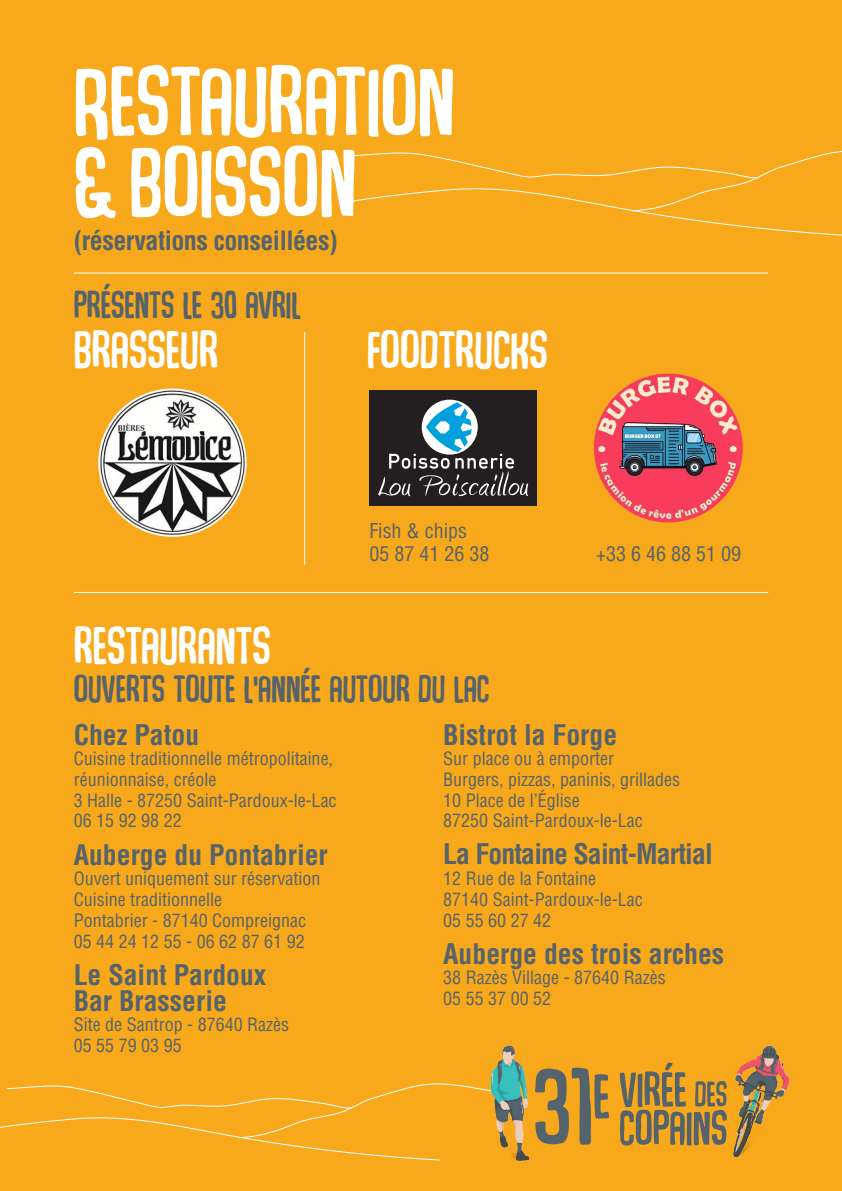
<style>
.page{position:relative;width:842px;height:1191px;background:#f8a81b}
.page>*{position:absolute;margin:0;border:0;box-sizing:border-box;transform-origin:0 0}
.t1{font:67px/81px "Hogfish DEMO";color:#fff}
.t2{font:36px "Hogfish DEMO";color:#fff}
.t3{font:700 condensed 27.7px "Helvetica";color:#55636c}
.t4{font:700 condensed 27.7px "Helvetica";letter-spacing:-.03em;color:#55636c}
.t5{font:26px "Hogfish DEMO";color:#55636c}
.t6{font:700 condensed 26px "Helvetica";letter-spacing:-.02em;color:#55636c}
.t7{font:condensed 20px "Helvetica";color:#55636c}
.t8{font:condensed 18px/20.7px "Helvetica";color:#55636c}
</style>
<div class="page">
<svg style="left:345px;top:150px;width:497px;height:86px"></svg>
<svg style="left:620px;top:1062px;width:105px;height:83px"></svg>
<div style="left:369px;top:390px;width:168px;height:116px;background:#231f20"></div>
<svg style="left:378px;top:402px;width:150px;height:94px"></svg>
<img style="left:594px;top:373px;width:149px;height:149px;border-radius:74px">
<hr style="left:74px;top:592px;width:694px;height:1px;background:#fff">
<hr style="left:74px;top:272px;width:694px;height:1px;background:#fff">
<hr style="left:304px;top:332px;width:1px;height:232px;background:#fff">
<svg style="left:535px;top:1067px;width:74px;height:77px"></svg>
<img style="left:98px;top:388px;width:149px;height:149px;border-radius:74px">
<img style="left:725px;top:1045px;width:65px;height:113px">
<svg style="left:0;top:1083px;width:485px;height:77px"></svg>
<img style="left:485px;top:1045px;width:45px;height:115px">
<p class="t1" style="left:74px;top:72px;width:383px">RESTAURATION &amp; BOISSON</p>
<p class="t6" style="left:74px;top:225px;width:265px">(réservations conseillées)</p>
<p class="t5" style="left:74px;top:294px;width:228px">PRÉSENTS LE 30 AVRIL</p>
<p class="t2" style="left:74px;top:334px;width:146px">BRASSEUR</p>
<p class="t2" style="left:367px;top:334px;width:182px">FOODTRUCKS</p>
<p class="t7" style="left:369px;top:518px;width:99px">Fish &amp; chips</p>
<p class="t7" style="left:369px;top:541px;width:121px">05 87 41 26 38</p>
<p class="t7" style="left:596px;top:541px;width:146px">+33 6 46 88 51 09</p>
<p class="t2" style="left:74px;top:630px;width:199px">RESTAURANTS</p>
<p class="t5" style="left:74px;top:677px;width:417px">OUVERTS TOUTE L’ANNÉE AUTOUR DU LAC</p>
<p class="t3" style="left:74px;top:717px;width:127px">Chez Patou</p>
<p class="t8" style="left:74px;top:748px;width:261px">Cuisine traditionnelle métropolitaine, réunionnaise, créole</p>
<p class="t8" style="left:74px;top:789px;width:264px">3 Halle - 87250 Saint-Pardoux-le-Lac</p>
<p class="t8" style="left:74px;top:810px;width:110px">06 15 92 98 22</p>
<p class="t3" style="left:74px;top:838px;width:256px">Auberge du Pontabrier</p>
<p class="t8" style="left:74px;top:868px;width:248px">Ouvert uniquement sur réservation</p>
<p class="t8" style="left:74px;top:889px;width:150px">Cuisine traditionnelle</p>
<p class="t8" style="left:74px;top:910px;width:234px">Pontabrier - 87140 Compreignac</p>
<p class="t8" style="left:74px;top:930px;width:232px">05 44 24 12 55 - 06 62 87 61 92</p>
<p class="t3" style="left:74px;top:958px;width:194px">Le Saint Pardoux</p>
<p class="t3" style="left:74px;top:983px;width:155px">Bar Brasserie</p>
<p class="t8" style="left:74px;top:1014px;width:217px">Site de Santrop - 87640 Razès</p>
<p class="t8" style="left:74px;top:1035px;width:110px">05 55 79 03 95</p>
<p class="t3" style="left:443px;top:717px;width:176px">Bistrot la Forge</p>
<p class="t8" style="left:443px;top:748px;width:172px">Sur place ou à emporter</p>
<p class="t8" style="left:443px;top:769px;width:238px">Burgers, pizzas, paninis, grillades</p>
<p class="t8" style="left:443px;top:789px;width:201px">10 Place de l’Église<br>87250 Saint-Pardoux-le-Lac</p>
<p class="t4" style="left:443px;top:837px;width:271px">La Fontaine Saint-Martial</p>
<p class="t8" style="left:443px;top:868px;width:201px">12 Rue de la Fontaine<br>87140 Saint-Pardoux-le-Lac</p>
<p class="t8" style="left:443px;top:909px;width:109px">05 55 60 27 42</p>
<p class="t3" style="left:443px;top:936px;width:282px">Auberge des trois arches</p>
<p class="t8" style="left:443px;top:967px;width:224px">38 Razès Village - 87640 Razès</p>
<p class="t8" style="left:443px;top:988px;width:109px">05 55 37 00 52</p>
</div>
